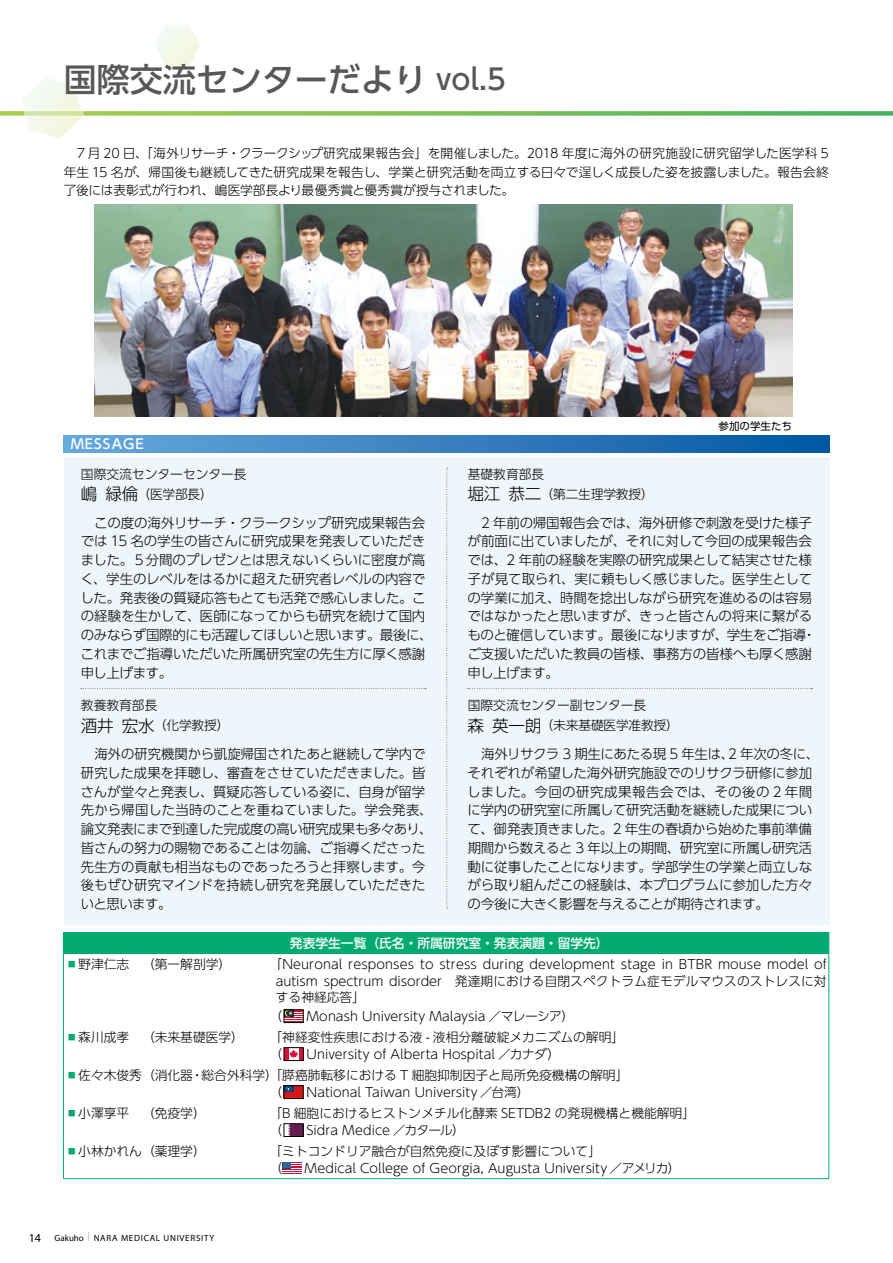
<style>
.page{position:relative;width:893px;height:1263px;background:#fff}
.page>*{position:absolute;margin:0;border:0;box-sizing:border-box;transform-origin:0 0}
.t1{font:500 33px "UD Shin Go Pr 6";color:#595757}
.t2{font:300 13.5px/18.8px "UD Shin Go Pr 6";letter-spacing:-.015em;color:#000}
.t3{font:500 13.5px "UD Shin Go Pr 6";letter-spacing:.075em;color:#fff}
.t4{font:300 12.75px/20px "UD Shin Go Pr 6";color:#000}
.t5{font:500 12.75px "UD Shin Go Pr 6";color:#fff}
.t6{font:10.5px "UD Shin Go Pr 6";color:#000}
.t7{font:9px "Myriad Pro";letter-spacing:.08em;color:#000}
.s1{font-size:28.5px}
.s2{font-size:16.65px}
.s3{color:#00aa71}
.s4{font-size:12px}
</style>
<div class="page">
<div style="left:64px;top:457px;width:765px;height:468px;background:#eef6fc"></div>
<svg style="left:446px;top:468px;width:2px;height:440px"></svg>
<div style="left:63px;top:932px;width:766px;height:22px;background:#00aa71"></div>
<svg style="left:829px;top:933px;width:1px;height:21px"></svg>
<hr style="left:63px;top:954px;width:1px;height:73px;background:#00aa71">
<hr style="left:829px;top:954px;width:1px;height:73px;background:#00aa71">
<hr style="left:63px;top:1027px;width:1px;height:38px;background:#00aa71">
<hr style="left:829px;top:1027px;width:1px;height:38px;background:#00aa71">
<hr style="left:63px;top:1065px;width:1px;height:38px;background:#00aa71">
<hr style="left:829px;top:1065px;width:1px;height:38px;background:#00aa71">
<hr style="left:63px;top:1103px;width:1px;height:38px;background:#00aa71">
<hr style="left:829px;top:1103px;width:1px;height:38px;background:#00aa71">
<hr style="left:63px;top:1141px;width:1px;height:37px;background:#00aa71">
<hr style="left:829px;top:1141px;width:1px;height:37px;background:#00aa71">
<hr style="left:63px;top:1178px;width:83px;height:1px;background:#00aa71">
<hr style="left:146px;top:1178px;width:128px;height:1px;background:#00aa71">
<hr style="left:274px;top:1178px;width:555px;height:1px;background:#00aa71">
<svg style="left:284px;top:1012px;width:19px;height:11px"></svg>
<hr style="left:299px;top:1048px;width:4px;height:12px;background:#d61238">
<div style="left:284px;top:1048px;width:5px;height:12px;background:#d61238"></div>
<svg style="left:289px;top:1049px;width:9px;height:9px"></svg>
<div style="left:284px;top:1047px;width:19px;height:13px;border:1px solid #050000"></div>
<div style="left:284px;top:1086px;width:19px;height:12px;background:#d61717"></div>
<div style="left:284px;top:1086px;width:10px;height:6px;background:#004080"></div>
<svg style="left:286px;top:1087px;width:5px;height:4px"></svg>
<div style="left:284px;top:1085px;width:19px;height:13px;border:1px solid #050000"></div>
<div style="left:284px;top:1124px;width:19px;height:12px;background:#631f4d"></div>
<svg style="left:286px;top:1125px;width:4px;height:9px"></svg>
<div style="left:284px;top:1123px;width:19px;height:13px;border:1px solid #050000"></div>
<svg style="left:282px;top:1162px;width:19px;height:12px"></svg>
<svg style="left:81px;top:688px;width:345px;height:1px"></svg>
<svg style="left:468px;top:688px;width:344px;height:1px"></svg>
<img style="left:95px;top:204px;width:697px;height:212px">
<div style="left:64px;top:435px;width:765px;height:17px;background:linear-gradient(to right,#6aa8dd,#0357a2)"></div>
<svg style="left:0;top:111px;width:893px;height:5px;background:#85c568"></svg>
<svg style="left:155px;top:25px;width:45px;height:41px"></svg>
<svg style="left:20px;top:78px;width:65px;height:61px"></svg>
<h1 class="t1" style="left:64px;top:52px;width:444px">国際交流センターだより <span class="s1">vol.5</span></h1>
<p class="t4" style="left:64px;top:143px;width:767px;line-height:18.8px;text-align:justify">　7 月 20 日、「海外リサーチ・クラークシップ研究成果報告会」を開催しました。2018 年度に海外の研究施設に研究留学した医学科 5年生 15 名が、帰国後も継続してきた研究成果を報告し、学業と研究活動を両立する日々で逞しく成長した姿を披露しました。報告会終了後には表彰式が行われ、嶋医学部長より最優秀賞と優秀賞が授与されました。</p>
<p class="t3" style="left:71px;top:433px;width:74px">MESSAGE</p>
<p class="t4" style="left:81px;top:464px;width:167px">国際交流センターセンター長<span class="s2">嶋 緑倫</span>（医学部長）</p>
<p class="t2" style="left:80px;top:513px;width:354px">　この度の海外リサーチ・クラークシップ研究成果報告会では 15 名の学生の皆さんに研究成果を発表していただきました。５分間のプレゼンとは思えないくらいに密度が高く、学生のレベルをはるかに超えた研究者レベルの内容でした。発表後の質疑応答もとても活発で感心しました。この経験を生かして、医師になってからも研究を続けて国内のみならず国際的にも活躍してほしいと思います。最後に、これまでご指導いただいた所属研究室の先生方に厚く感謝申し上げます。</p>
<p class="t6" style="left:718px;top:417px;width:75px">参加の学生たち</p>
<p class="t4" style="left:468px;top:464px;width:188px">基礎教育部長<br><span class="s2">堀江 恭二</span>（第二生理学教授）</p>
<p class="t2" style="left:467px;top:513px;width:350px">　2 年前の帰国報告会では、海外研修で刺激を受けた様子が前面に出ていましたが、それに対して今回の成果報告会では、2 年前の経験を実際の研究成果として結実させた様子が見て取られ、実に頼もしく感じました。医学生としての学業に加え、時間を捻出しながら研究を進めるのは容易ではなかったと思いますが、きっと皆さんの将来に繋がるものと確信しています。最後になりますが、学生をご指導・ご支援いただいた教員の皆様、事務方の皆様へも厚く感謝申し上げます。</p>
<p class="t4" style="left:468px;top:695px;width:213px">国際交流センター副センター長<br><span class="s2">森 英一朗</span>（未来基礎医学准教授）</p>
<p class="t2" style="left:467px;top:744px;width:354px">　海外リサクラ 3 期生にあたる現 5 年生は、2 年次の冬に、それぞれが希望した海外研究施設でのリサクラ研修に参加しました。今回の研究成果報告会では、その後の 2 年間に学内の研究室に所属して研究活動を継続した成果について、御発表頂きました。2 年生の春頃から始めた事前準備期間から数えると 3 年以上の期間、研究室に所属し研究活動に従事したことになります。学部学生の学業と両立しながら取り組んだこの経験は、本プログラムに参加した方々の今後に大きく影響を与えることが期待されます。</p>
<p class="t5" style="left:290px;top:933px;width:320px">発表学生一覧（氏名・所属研究室・発表演題・留学先）</p>
<p class="t4" style="left:81px;top:695px;width:150px">教養教育部長<br><span class="s2">酒井 宏水</span>（化学教授）</p>
<p class="t2" style="left:81px;top:744px;width:353px">　海外の研究機関から凱旋帰国されたあと継続して学内で研究した成果を拝聴し、審査をさせていただきました。皆さんが堂々と発表し、質疑応答している姿に、自身が留学先から帰国した当時のことを重ねていました。学会発表、論文発表にまで到達した完成度の高い研究成果も多々あり、皆さんの努力の賜物であることは勿論、ご指導くださった先生方の貢献も相当なものであったろうと拝察します。今後もぜひ研究マインドを持続し研究を発展していただきたいと思います。</p>
<p class="t4" style="left:66px;top:954px;width:167px"><span class="s3">▪</span>野津仁志 （第一解剖学）</p>
<p class="t4" style="left:276px;top:956px;width:552px;line-height:16.5px;text-align:justify;text-indent:-6px">「Neuronal responses to stress during development stage in BTBR mouse model of autism spectrum disorder　発達期における自閉スペクトラム症モデルマウスのストレスに対する神経応答」</p>
<p class="t4" style="left:269px;top:1006px;width:14px">（</p>
<p class="t4" style="left:306px;top:1006px;width:269px">Monash University Malaysia ／マレーシア）</p>
<p class="t4" style="left:66px;top:1027px;width:180px"><span class="s3">▪</span>森川成孝 （未来基礎医学）</p>
<p class="t4" style="left:270px;top:1029px;width:356px;line-height:16.6px">「神経変性疾患における液 - 液相分離破綻メカニズムの解明」（</p>
<p class="t4" style="left:307px;top:1044px;width:255px">University of Alberta Hospital ／カナダ）</p>
<p class="t4" style="left:270px;top:1067px;width:360px;line-height:16.6px;text-indent:-204px"><span class="s3">▪</span>佐々木俊秀（消化器・総合外科学）「膵癌肺転移における T 細胞抑制因子と局所免疫機構の解明」（</p>
<p class="t4" style="left:307px;top:1082px;width:224px">National Taiwan University ／台湾）</p>
<p class="t4" style="left:66px;top:1103px;width:142px"><span class="s3">▪</span>小澤享平 （免疫学）</p>
<p class="t4" style="left:270px;top:1105px;width:427px;line-height:16.5px">「B 細胞におけるヒストンメチル化酵素 SETDB2 の発現機構と機能解明」（</p>
<p class="t4" style="left:306px;top:1119px;width:160px">Sidra Medice ／カタール）</p>
<p class="t4" style="left:66px;top:1141px;width:142px"><span class="s3">▪</span>小林かれん（薬理学）</p>
<p class="t4" style="left:270px;top:1142px;width:333px;line-height:16.6px">「ミトコンドリア融合が自然免疫に及ぼす影響について」（</p>
<p class="t4" style="left:305px;top:1157px;width:378px">Medical College of Georgia, Augusta University ／アメリカ）</p>
<p class="t7" style="left:29px;top:1232px;width:187px"><span class="s4">14</span> Gakuho <sup>|</sup> NARA MEDICAL UNIVERSITY</p>
</div>
